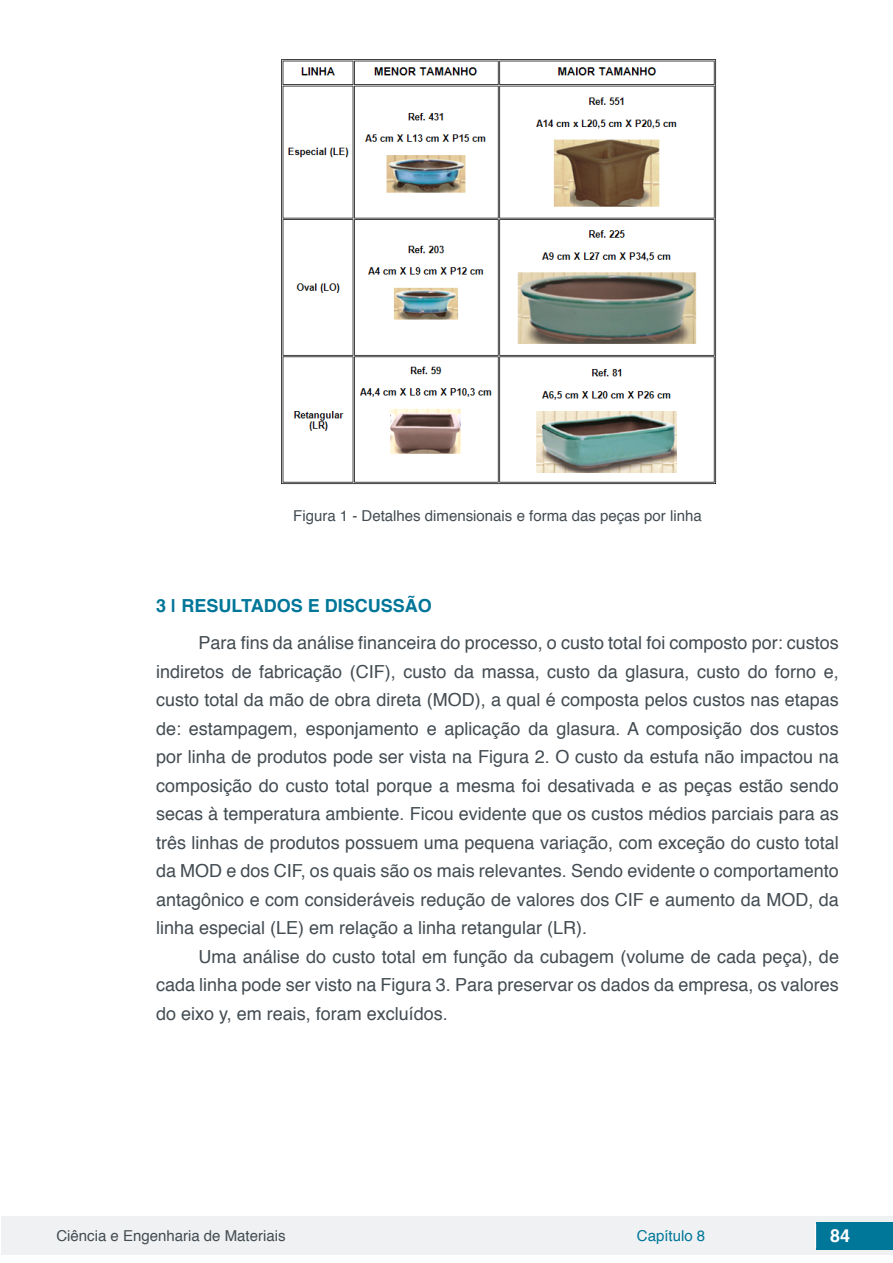
<style>
.page{position:relative;width:893px;height:1263px;background:#fff}
.page>*{position:absolute;margin:0;border:0;box-sizing:border-box;transform-origin:0 0}
.t1{font:18px/28.5px "Helvetica";color:#434c52;text-align:justify}
.t2{font:700 18px "Helvetica";color:#007699}
.t3{font:700 18px "Helvetica";color:#fff}
.t4{font:15px "Helvetica";color:#434c52}
.t5{font:15px "Helvetica";color:#007699}
</style>
<div class="page">
<div style="left:1px;top:1216px;width:891px;height:38px;background:#f0f1f2"></div>
<div style="left:816px;top:1222px;width:77px;height:27px;background:#007699"></div>
<svg style="left:815px;top:1224px;width:1px;height:24px"></svg>
<img style="left:281px;top:59px;width:436px;height:426px">
<p class="t4" style="left:293px;top:504px;width:410px">Figura 1 - Detalhes dimensionais e forma das peças por linha</p>
<p class="t2" style="left:156px;top:591px;width:277px">3 | RESULTADOS E DISCUSSÃO</p>
<p class="t1" style="left:156px;top:629px;width:684px;text-indent:43px">Para fins da análise financeira do processo, o custo total foi composto por: custos indiretos de fabricação (CIF), custo da massa, custo da glasura, custo do forno e, custo total da mão de obra direta (MOD), a qual é composta pelos custos nas etapas de: estampagem, esponjamento e aplicação da glasura. A composição dos custos por linha de produtos pode ser vista na Figura 2. O custo da estufa não impactou na composição do custo total porque a mesma foi desativada e as peças estão sendo secas à temperatura ambiente. Ficou evidente que os custos médios parciais para as três linhas de produtos possuem uma pequena variação, com exceção do custo total da MOD e dos CIF, os quais são os mais relevantes. Sendo evidente o comportamento antagônico e com consideráveis redução de valores dos CIF e aumento da MOD, da linha especial (LE) em relação a linha retangular (LR).</p>
<p class="t1" style="left:156px;top:942px;width:684px;text-indent:43px">Uma análise do custo total em função da cubagem (volume de cada peça), de cada linha pode ser visto na Figura 3. Para preservar os dados da empresa, os valores do eixo y, em reais, foram excluídos.</p>
<p class="t4" style="left:56px;top:1224px;width:231px">Ciência e Engenharia de Materiais</p>
<p class="t5" style="left:637px;top:1224px;width:70px">Capítulo 8</p>
<p class="t3" style="left:830px;top:1221px;width:22px">84</p>
</div>
